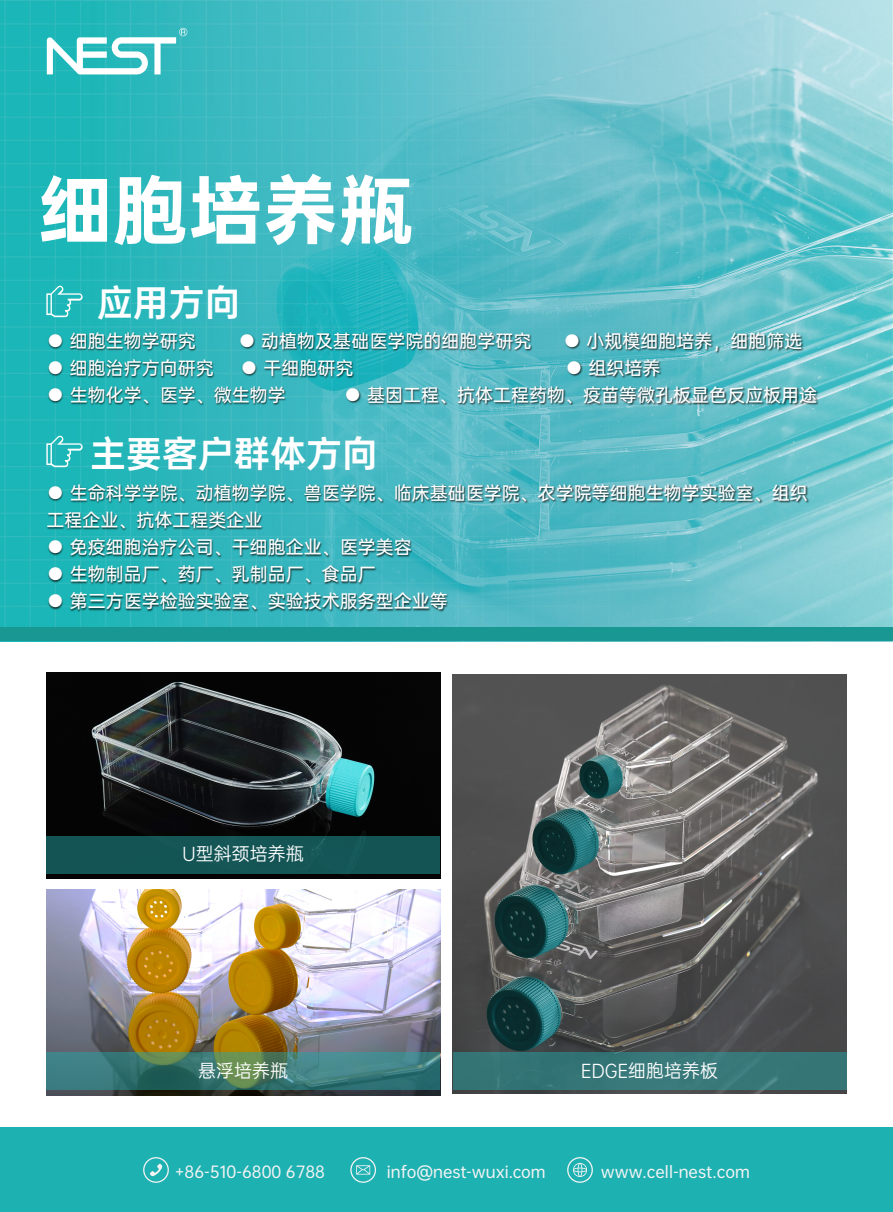
<style>
.page{position:relative;width:893px;height:1212px;background:#fff}
.page>*{position:absolute;margin:0;border:0;box-sizing:border-box;transform-origin:0 0}
.t1{font:75px "OPPO Sans H";color:#fff}
.t2{font:36px "OPPO Sans B";color:#fff}
.t3{font:18px/27px "OPPO Sans M";color:#fff}
.t4{font:18px "OPPO Sans R";color:#fff}
.t5{font:15.45px "OPPO Sans M";color:#f3f3f3}
</style>
<div class="page">
<img style="left:0;top:0;width:893px;height:628px">
<img style="left:46px;top:673px;width:394px;height:206px">
<img style="left:46px;top:890px;width:394px;height:206px">
<img style="left:453px;top:674px;width:394px;height:419px">
<svg style="left:47px;top:1052px;width:393px;height:38px;background:#3e7a72"></svg>
<div style="left:453px;top:1052px;width:394px;height:38px;background:#357677"></div>
<div style="left:47px;top:836px;width:393px;height:37px;background:#145455"></div>
<svg style="left:47px;top:28px;width:140px;height:46px"></svg>
<div style="left:0;top:1128px;width:893px;height:84px;background:#1eb1b2"></div>
<svg style="left:143px;top:1157px;width:26px;height:26px"></svg>
<svg style="left:350px;top:1157px;width:26px;height:26px"></svg>
<svg style="left:567px;top:1157px;width:26px;height:26px"></svg>
<div style="left:0;top:628px;width:893px;height:13px;background:#199793"></div>
<svg style="left:46px;top:286px;width:37px;height:31px"></svg>
<img style="left:45px;top:330px;width:798px;height:88px">
<img style="left:45px;top:482px;width:775px;height:160px">
<svg style="left:46px;top:436px;width:37px;height:31px"></svg>
<h1 class="t1" style="left:38px;top:144px;width:376px">细胞培养瓶</h1>
<h2 class="t2" style="left:97px;top:272px;width:145px">应用方向</h2>
<p class="t3" style="left:46px;top:326px;width:151px">● 细胞生物学研究</p>
<p class="t3" style="left:238px;top:326px;width:295px">● 动植物及基础医学院的细胞学研究</p>
<p class="t3" style="left:563px;top:326px;width:241px">● 小规模细胞培养，细胞筛选</p>
<p class="t3" style="left:46px;top:353px;width:169px">● 细胞治疗方向研究</p>
<p class="t3" style="left:240px;top:353px;width:115px">● 干细胞研究</p>
<p class="t3" style="left:565px;top:353px;width:97px">● 组织培养</p>
<p class="t3" style="left:46px;top:380px;width:241px">● 生物化学、医学、微生物学</p>
<p class="t3" style="left:344px;top:380px;width:475px">● 基因工程、抗体工程药物、疫苗等微孔板显色反应板用途</p>
<h2 class="t2" style="left:90px;top:422px;width:289px">主要客户群体方向</h2>
<p class="t3" style="left:46px;top:478px;width:763px">● 生命科学学院、动植物学院、兽医学院、临床基础医学院、农学院等细胞生物学实验室、组织工程企业、抗体工程类企业</p>
<p class="t3" style="left:46px;top:532px;width:367px">● 免疫细胞治疗公司、干细胞企业、医学美容</p>
<p class="t3" style="left:46px;top:559px;width:331px">● 生物制品厂、药厂、乳制品厂、食品厂</p>
<p class="t3" style="left:46px;top:586px;width:403px">● 第三方医学检验实验室、实验技术服务型企业等</p>
<p class="t4" style="left:183px;top:840px;width:123px">U型斜颈培养瓶</p>
<p class="t4" style="left:198px;top:1057px;width:91px">悬浮培养瓶</p>
<p class="t4" style="left:581px;top:1057px;width:139px">EDGE细胞培养板</p>
<p class="t5" style="left:175px;top:1159px;width:152px">+86-510-6800 6788</p>
<p class="t5" style="left:387px;top:1159px;width:160px">info@nest-wuxi.com</p>
<p class="t5" style="left:601px;top:1159px;width:151px">www.cell-nest.com</p>
</div>
